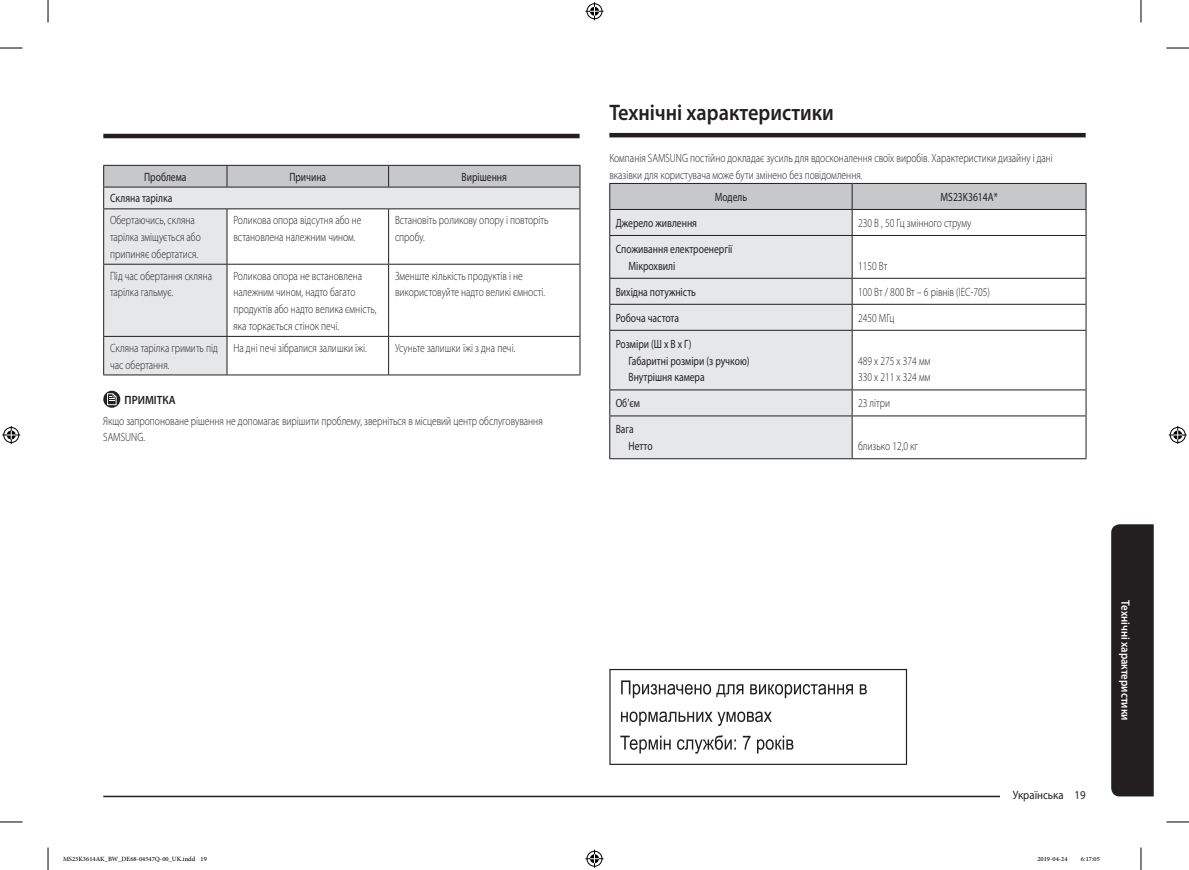
<style>
.page{position:relative;width:1189px;height:870px;background:#fff}
.page>*{position:absolute;margin:0;border:0;box-sizing:border-box;transform-origin:0 0}
.t1{font:600 22.5px "Myriad Pro";color:#231f20;scale:.9 1}
.P_Hyperlinks{font:300 12px/16.8px "Myriad Pro";color:#231f20;scale:.8 1}
.P-1{font:12px "Myriad Pro";color:#231f20;scale:.8 1}
.P_Text-center{font:12px "Myriad Pro";color:#231f20;scale:.8 1}
.SIDEBAR{font:600 12px "Myriad Pro";color:#fff;scale:.9 1}
.P-1-2{font:12px "Myriad Pro";color:#231f20;scale:.9 1}
.DL_DT_Info{font:600 12px "Myriad Pro";color:#231f20;scale:.9 1}
.t2{font:9px "Adobe Arabic";color:#000}
</style>
<div class="page">
<hr style="left:103px;top:796px;width:936px;height:1px;background:#231f20">
<div style="left:1000px;top:786px;width:85px;height:15px;background:#fff"></div>
<div style="left:1111px;top:524px;width:43px;height:272px;background:#231f20"></div>
<hr style="left:103px;top:134px;width:477px;height:4px;background:#231f20">
<svg style="left:104px;top:209px;width:476px;height:166px"></svg>
<svg style="left:103px;top:165px;width:478px;height:43px;background:#cdced0"></svg>
<hr style="left:103px;top:208px;width:124px;height:1px;background:#231f20">
<hr style="left:103px;top:209px;width:1px;height:55px;background:#231f20">
<hr style="left:227px;top:208px;width:162px;height:1px;background:#231f20">
<hr style="left:227px;top:209px;width:1px;height:55px;background:#231f20">
<hr style="left:389px;top:208px;width:191px;height:1px;background:#231f20">
<hr style="left:388px;top:209px;width:1px;height:55px;background:#231f20">
<hr style="left:580px;top:209px;width:1px;height:55px;background:#231f20">
<hr style="left:103px;top:264px;width:124px;height:1px;background:#231f20">
<hr style="left:103px;top:265px;width:1px;height:71px;background:#231f20">
<hr style="left:227px;top:264px;width:162px;height:1px;background:#231f20">
<hr style="left:227px;top:265px;width:1px;height:71px;background:#231f20">
<hr style="left:389px;top:264px;width:191px;height:1px;background:#231f20">
<hr style="left:388px;top:265px;width:1px;height:71px;background:#231f20">
<hr style="left:580px;top:265px;width:1px;height:71px;background:#231f20">
<hr style="left:103px;top:336px;width:124px;height:1px;background:#231f20">
<hr style="left:103px;top:337px;width:1px;height:38px;background:#231f20">
<hr style="left:227px;top:336px;width:162px;height:1px;background:#231f20">
<hr style="left:227px;top:337px;width:1px;height:38px;background:#231f20">
<hr style="left:389px;top:336px;width:191px;height:1px;background:#231f20">
<hr style="left:388px;top:337px;width:1px;height:38px;background:#231f20">
<hr style="left:580px;top:337px;width:1px;height:38px;background:#231f20">
<hr style="left:103px;top:375px;width:124px;height:1px;background:#231f20">
<hr style="left:227px;top:375px;width:162px;height:1px;background:#231f20">
<hr style="left:389px;top:375px;width:191px;height:1px;background:#231f20">
<svg style="left:103px;top:391px;width:17px;height:17px"></svg>
<svg style="left:107px;top:393px;width:10px;height:12px"></svg>
<hr style="left:609px;top:133px;width:476px;height:4px;background:#231f20">
<div style="left:610px;top:236px;width:242px;height:222px;background:#e6e7e9"></div>
<svg style="left:609px;top:183px;width:477px;height:52px"></svg>
<hr style="left:609px;top:235px;width:243px;height:1px;background:#231f20">
<hr style="left:609px;top:236px;width:1px;height:42px;background:#231f20">
<hr style="left:852px;top:235px;width:234px;height:1px;background:#231f20">
<hr style="left:852px;top:236px;width:1px;height:42px;background:#231f20">
<hr style="left:1085px;top:236px;width:1px;height:42px;background:#231f20">
<hr style="left:609px;top:278px;width:243px;height:1px;background:#231f20">
<hr style="left:852px;top:278px;width:234px;height:1px;background:#231f20">
<hr style="left:609px;top:304px;width:243px;height:1px;background:#231f20">
<svg style="left:609px;top:279px;width:1px;height:51px"></svg>
<hr style="left:852px;top:304px;width:234px;height:1px;background:#231f20">
<svg style="left:852px;top:279px;width:1px;height:51px"></svg>
<svg style="left:1085px;top:279px;width:1px;height:51px"></svg>
<hr style="left:609px;top:330px;width:243px;height:1px;background:#231f20">
<hr style="left:609px;top:331px;width:1px;height:58px;background:#231f20">
<hr style="left:852px;top:330px;width:234px;height:1px;background:#231f20">
<hr style="left:852px;top:331px;width:1px;height:58px;background:#231f20">
<hr style="left:1085px;top:331px;width:1px;height:58px;background:#231f20">
<hr style="left:609px;top:389px;width:243px;height:1px;background:#231f20">
<svg style="left:609px;top:390px;width:1px;height:26px"></svg>
<hr style="left:852px;top:389px;width:234px;height:1px;background:#231f20">
<svg style="left:852px;top:390px;width:1px;height:26px"></svg>
<svg style="left:1085px;top:390px;width:1px;height:26px"></svg>
<hr style="left:609px;top:416px;width:243px;height:1px;background:#231f20">
<hr style="left:609px;top:416px;width:1px;height:42px;background:#231f20">
<hr style="left:852px;top:416px;width:234px;height:1px;background:#231f20">
<hr style="left:852px;top:416px;width:1px;height:42px;background:#231f20">
<hr style="left:1085px;top:416px;width:1px;height:42px;background:#231f20">
<hr style="left:609px;top:458px;width:243px;height:1px;background:#231f20">
<hr style="left:852px;top:458px;width:234px;height:1px;background:#231f20">
<svg style="left:609px;top:669px;width:298px;height:96px"></svg>
<svg style="left:0;top:48px;width:22px;height:1px"></svg>
<svg style="left:1166px;top:48px;width:23px;height:1px"></svg>
<svg style="left:0;top:822px;width:22px;height:1px"></svg>
<svg style="left:1166px;top:822px;width:23px;height:1px"></svg>
<svg style="left:48px;top:0;width:1px;height:22px"></svg>
<svg style="left:48px;top:847px;width:1px;height:23px"></svg>
<svg style="left:1141px;top:0;width:1px;height:22px"></svg>
<svg style="left:1141px;top:847px;width:1px;height:23px"></svg>
<svg style="left:585px;top:2px;width:18px;height:18px"></svg>
<svg style="left:585px;top:850px;width:18px;height:18px"></svg>
<svg style="left:2px;top:426px;width:18px;height:18px"></svg>
<svg style="left:1169px;top:426px;width:18px;height:18px"></svg>
<p class="P_Text-center" style="left:144px;top:169px;width:55px">Проблема</p>
<p class="P_Text-center" style="left:289px;top:169px;width:48px">Причина</p>
<p class="P_Text-center" style="left:462px;top:169px;width:58px">Вирішення</p>
<p class="P-1" style="left:110px;top:191px;width:79px">Скляна тарілка</p>
<p class="P_Hyperlinks" style="left:110px;top:212px;width:115px">Обертаючись, скляна тарілка зміщується або припиняє обертатися.</p>
<p class="P_Hyperlinks" style="left:233px;top:212px;width:162px">Роликова опора відсутня або не встановлена належним чином.</p>
<p class="P_Hyperlinks" style="left:395px;top:212px;width:193px">Встановіть роликову опору і повторіть спробу.</p>
<p class="P_Hyperlinks" style="left:110px;top:267px;width:129px">Під час обертання скляна тарілка гальмує.</p>
<p class="P_Hyperlinks" style="left:233px;top:267px;width:180px">Роликова опора не встановлена належним чином, надто багато продуктів або надто велика ємність, яка торкається стінок печі.</p>
<p class="P_Hyperlinks" style="left:395px;top:267px;width:189px">Зменште кількість продуктів і не використовуйте надто великі ємності.</p>
<p class="P_Hyperlinks" style="left:110px;top:340px;width:136px">Скляна тарілка гримить під час обертання.</p>
<p class="P_Hyperlinks" style="left:233px;top:340px;width:168px">На дні печі зібралися залишки їжі.</p>
<p class="P_Hyperlinks" style="left:395px;top:340px;width:152px">Усуньте залишки їжі з дна печі.</p>
<p class="DL_DT_Info" style="left:125px;top:392px;width:58px">ПРИМІТКА</p>
<p class="P_Hyperlinks" style="left:103px;top:412px;width:551px">Якщо запропоноване рішення не допомагає вирішити проблему, зверніться в місцевий центр обслуговування<br>SAMSUNG.</p>
<h1 class="t1" style="left:609px;top:98px;width:251px">Технічні характеристики</h1>
<p class="P_Hyperlinks" style="left:609px;top:150px;width:556px">Компанія SAMSUNG постійно докладає зусиль для вдосконалення своїх виробів. Характеристики дизайну і дані вказівки для користувача може бути змінено без повідомлення.</p>
<p class="P_Text-center" style="left:715px;top:190px;width:42px">Модель</p>
<p class="P_Text-center" style="left:940px;top:190px;width:73px">MS23K3614A*</p>
<p class="P-1" style="left:616px;top:216px;width:103px">Джерело живлення</p>
<p class="P_Hyperlinks" style="left:858px;top:215px;width:143px">230 В , 50 Гц змінного струму</p>
<p class="P-1" style="left:616px;top:242px;width:147px">Споживання електроенергії</p>
<p class="P-1" style="left:628px;top:258px;width:60px">Мікрохвилі</p>
<p class="P_Hyperlinks" style="left:858px;top:258px;width:38px">1150 Вт</p>
<p class="P-1" style="left:616px;top:284px;width:102px">Вихідна потужність</p>
<p class="P_Hyperlinks" style="left:858px;top:284px;width:167px">100 Вт / 800 Вт – 6 рівнів (IEC-705)</p>
<p class="P-1" style="left:616px;top:310px;width:81px">Робоча частота</p>
<p class="P_Hyperlinks" style="left:858px;top:310px;width:47px">2450 MГц</p>
<p class="P-1" style="left:616px;top:336px;width:96px">Розміри (Ш х В х Г)</p>
<p class="P-1" style="left:628px;top:353px;width:153px">Габаритні розміри (з ручкою)</p>
<p class="P-1" style="left:628px;top:370px;width:97px">Внутрішня камера</p>
<p class="P_Hyperlinks" style="left:858px;top:352px;width:92px">489 x 275 x 374 мм</p>
<p class="P_Hyperlinks" style="left:858px;top:369px;width:92px">330 x 211 x 324 мм</p>
<p class="P-1" style="left:616px;top:396px;width:32px">Об’єм</p>
<p class="P_Hyperlinks" style="left:858px;top:395px;width:42px">23 літри</p>
<p class="P-1" style="left:616px;top:422px;width:24px">Вага</p>
<p class="P-1" style="left:628px;top:439px;width:32px">Нетто</p>
<p class="P_Hyperlinks" style="left:858px;top:438px;width:76px">близько 12,0 кг</p>
<p class="SIDEBAR" style="left:1133px;top:600px;width:135px;rotate:90deg">Технічні характеристики</p>
<p class="P-1-2" style="left:1013px;top:788px;width:82px">Українська 19</p>
<p class="t2" style="left:63px;top:853px;width:145px">MS23K3614AK_BW_DE68-04547Q-00_UK.indd 19</p>
<p class="t2" style="left:1037px;top:853px;width:32px">2019-04-24</p>
<p class="t2" style="left:1081px;top:853px;width:20px">6:17:05</p>
</div>
